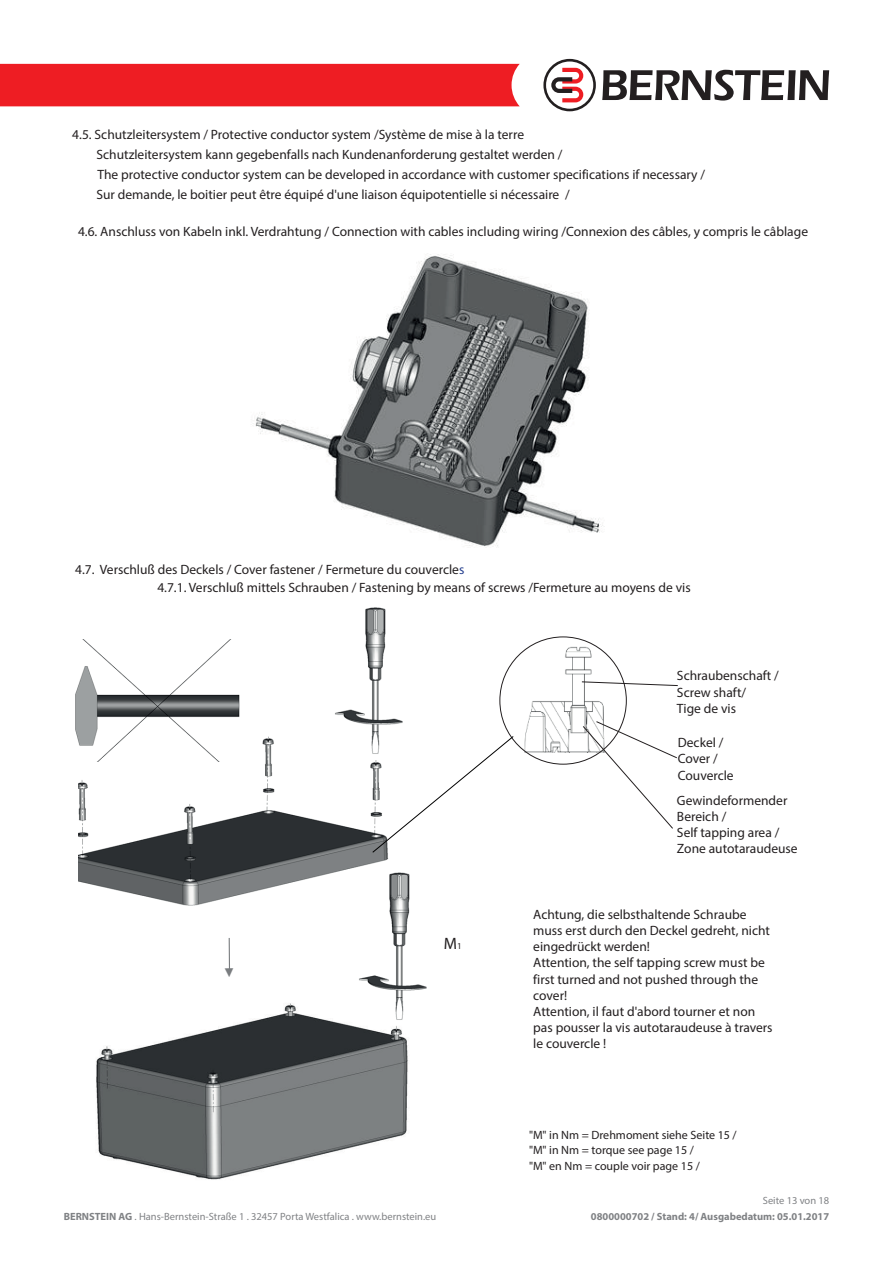
<style>
.page{position:relative;width:893px;height:1263px;background:#fff}
.page>*{position:absolute;margin:0;border:0;box-sizing:border-box;transform-origin:0 0}
.t1{font:16.5px "Myriad Pro";color:#231f20}
.Copy_Regular_DE{font:13.5px/16.2px "Myriad Pro";color:#231f20}
.t2{font:12px "Myriad Pro";color:#231f20}
.t3{font:10.5px "Myriad Pro";color:#808285}
.t4{font:700 10.5px "Myriad Pro";color:#808285}
.s1{color:#253f8e}
.s2{font-size:9px}
.s3{font-weight:700}
</style>
<div class="page">
<div style="left:0;top:64px;width:520px;height:42px;background:#ee1d23"></div>
<svg style="left:602px;top:70px;width:227px;height:31px"></svg>
<svg style="left:543px;top:59px;width:53px;height:52px"></svg>
<img style="left:79px;top:736px;width:310px;height:170px">
<img style="left:96px;top:1003px;width:312px;height:177px">
<img style="left:75px;top:639px;width:175px;height:122px">
<img style="left:358px;top:869px;width:69px;height:156px">
<img style="left:253px;top:254px;width:352px;height:293px">
<img style="left:522px;top:638px;width:90px;height:115px">
<svg style="left:372px;top:735px;width:142px;height:118px"></svg>
<svg style="left:582px;top:721px;width:95px;height:108px"></svg>
<svg style="left:581px;top:681px;width:97px;height:5px"></svg>
<img style="left:334px;top:607px;width:79px;height:152px">
<hr style="left:229px;top:938px;width:1px;height:33px;background:#7a7d80">
<p class="Copy_Regular_DE" style="left:72px;top:126px;width:453px">4.5. Schutzleitersystem / Protective conductor system /Système de mise à la terre</p>
<p class="Copy_Regular_DE" style="left:96px;top:146px;width:467px">Schutzleitersystem kann gegebenfalls nach Kundenanforderung gestaltet werden /</p>
<p class="Copy_Regular_DE" style="left:97px;top:166px;width:609px">The protective conductor system can be developed in accordance with customer specifications if necessary /</p>
<p class="Copy_Regular_DE" style="left:96px;top:187px;width:475px">Sur demande, le boitier peut être équipé d'une liaison équipotentielle si nécessaire /</p>
<p class="Copy_Regular_DE" style="left:78px;top:223px;width:732px">4.6. Anschluss von Kabeln inkl. Verdrahtung / Connection with cables including wiring /Connexion des câbles, y compris le câblage</p>
<p class="Copy_Regular_DE" style="left:75px;top:561px;width:391px">4.7. Verschluß des Deckels / Cover fastener / Fermeture du couvercle<span class="s1">s</span></p>
<p class="Copy_Regular_DE" style="left:157px;top:579px;width:535px">4.7.1. Verschluß mittels Schrauben / Fastening by means of screws /Fermeture au moyens de vis</p>
<p class="Copy_Regular_DE" style="left:677px;top:668px;width:103px">Schraubenschaft /</p>
<p class="Copy_Regular_DE" style="left:677px;top:684px;width:71px">Screw shaft/</p>
<p class="Copy_Regular_DE" style="left:677px;top:700px;width:61px">Tige de vis</p>
<p class="t1" style="left:444px;top:933px;width:19px">M<span class="s2">1</span></p>
<p class="Copy_Regular_DE" style="left:678px;top:734px;width:47px">Deckel /</p>
<p class="Copy_Regular_DE" style="left:678px;top:750px;width:42px">Cover /</p>
<p class="Copy_Regular_DE" style="left:678px;top:767px;width:57px">Couvercle</p>
<p class="Copy_Regular_DE" style="left:677px;top:792px;width:112px">Gewindeformender<br>Bereich /</p>
<p class="Copy_Regular_DE" style="left:677px;top:824px;width:104px">Self tapping area /</p>
<p class="Copy_Regular_DE" style="left:677px;top:840px;width:122px">Zone autotaraudeuse</p>
<p class="Copy_Regular_DE" style="left:533px;top:906px;width:238px">Achtung, die selbsthaltende Schraube muss erst durch den Deckel gedreht, nicht eingedrückt werden!</p>
<p class="Copy_Regular_DE" style="left:533px;top:954px;width:233px">Attention, the self tapping screw must be first turned and not pushed through the cover!</p>
<p class="Copy_Regular_DE" style="left:533px;top:1003px;width:241px">Attention, il faut d'abord tourner et non pas pousser la vis autotaraudeuse à travers le couvercle !</p>
<p class="t2" style="left:529px;top:1128px;width:209px">"M" in Nm = Drehmoment siehe Seite 15 /</p>
<p class="t2" style="left:529px;top:1142px;width:166px">"M" in Nm = torque see page 15 /</p>
<p class="t2" style="left:529px;top:1158px;width:172px">"M" en Nm = couple voir page 15 /</p>
<p class="t3" style="left:763px;top:1193px;width:68px">Seite 13 von 18</p>
<p class="t3" style="left:64px;top:1210px;width:374px"><span class="s3">BERNSTEIN AG</span> . Hans-Bernstein-Straße 1 . 32457 Porta Westfalica . www.bernstein.eu</p>
<p class="t4" style="left:591px;top:1210px;width:240px">0800000702 / Stand: 4/ Ausgabedatum: 05.01.2017</p>
</div>
